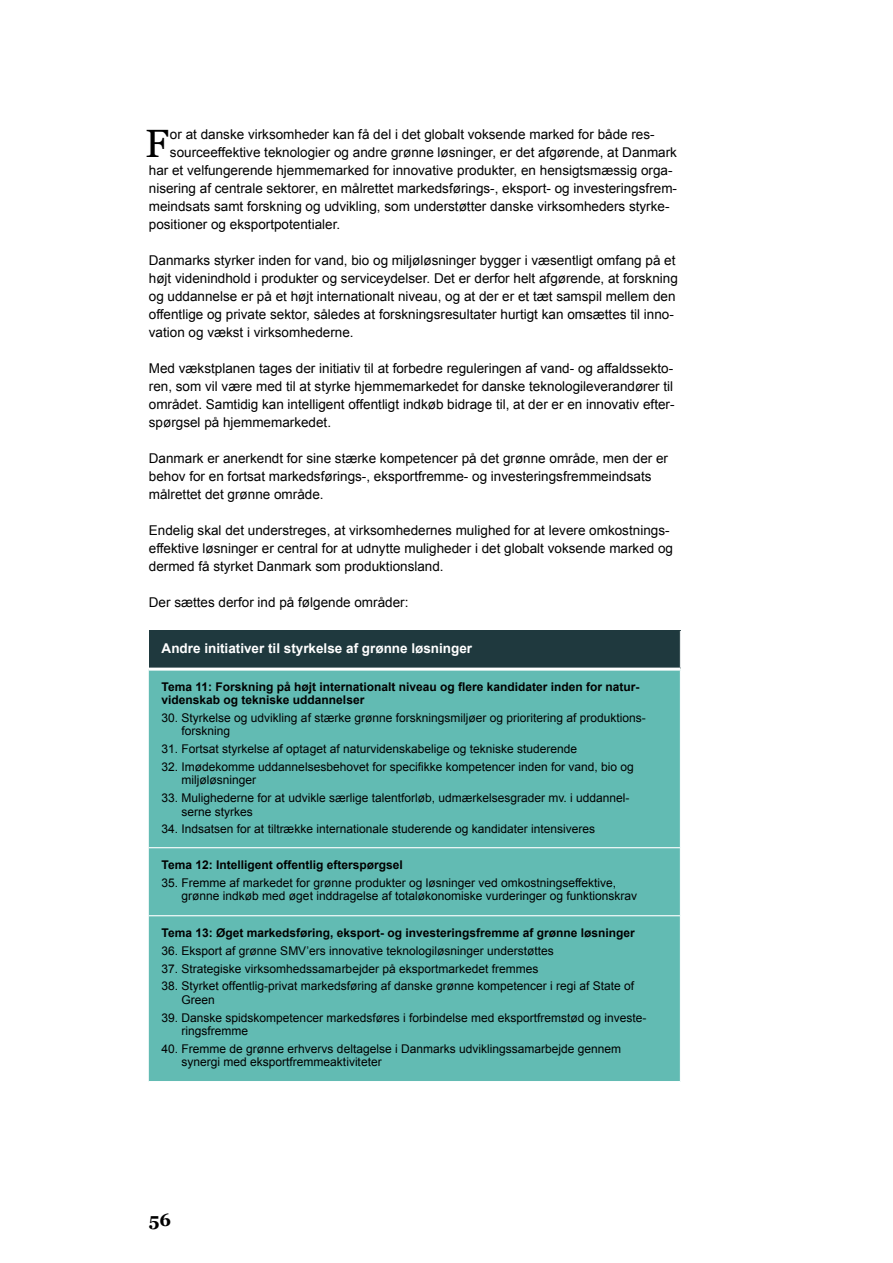
<style>
.page{position:relative;width:893px;height:1263px;background:#fff}
.page>*{position:absolute;margin:0;border:0;box-sizing:border-box;transform-origin:0 0}
.t1{font:39.45px "Georgia";color:#000}
.t2{font:700 18px "Georgia";color:#000}
.t3{font:13.5px/18px "Arial";color:#000}
.t4{font:700 13.5px "Arial";color:#fff}
.t5{font:12px/13.5px "Arial";color:#000}
.t6{font:700 12px/13.5px "Arial";color:#000}
</style>
<div class="page">
<div style="left:149px;top:631px;width:531px;height:38px;background:#1f393e"></div>
<div style="left:149px;top:671px;width:531px;height:410px;background:#62bbb3"></div>
<hr style="left:149px;top:668px;width:532px;height:3px;background:#fff">
<hr style="left:149px;top:847px;width:531px;height:1px;background:#fff">
<hr style="left:149px;top:915px;width:531px;height:1px;background:#fff">
<h1 class="t1" style="left:145px;top:119px;width:23px">F</h1>
<p class="t3" style="left:170px;top:125px;width:486px">or at danske virksomheder kan få del i det globalt voksende marked for både res-</p>
<p class="t3" style="left:170px;top:143px;width:509px">sourceeffektive teknologier og andre grønne løsninger, er det afgørende, at Danmark</p>
<p class="t3" style="left:149px;top:161px;width:525px">har et velfungerende hjemmemarked for innovative produkter, en hensigtsmæssig orga-</p>
<p class="t3" style="left:149px;top:179px;width:530px">nisering af centrale sektorer, en målrettet markedsførings-, eksport- og investeringsfrem-</p>
<p class="t3" style="left:149px;top:197px;width:522px">meindsats samt forskning og udvikling, som understøtter danske virksomheders styrke-</p>
<p class="t3" style="left:149px;top:215px;width:193px">positioner og eksportpotentialer.</p>
<p class="t3" style="left:149px;top:251px;width:531px">Danmarks styrker inden for vand, bio og miljøløsninger bygger i væsentligt omfang på et højt videnindhold i produkter og serviceydelser. Det er derfor helt afgørende, at forskning og uddannelse er på et højt internationalt niveau, og at der er et tæt samspil mellem den offentlige og private sektor, således at forskningsresultater hurtigt kan omsættes til inno&shy;vation og vækst i virksomhederne.</p>
<p class="t3" style="left:149px;top:359px;width:527px;text-align:justify">Med vækstplanen tages der initiativ til at forbedre reguleringen af vand- og affaldssekto&shy;ren, som vil være med til at styrke hjemmemarkedet for danske teknologileverandører til området. Samtidig kan intelligent offentligt indkøb bidrage til, at der er en innovativ efter&shy;spørgsel på hjemmemarkedet.</p>
<p class="t3" style="left:149px;top:449px;width:521px">Danmark er anerkendt for sine stærke kompetencer på det grønne område, men der er behov for en fortsat markedsførings-, eksportfremme- og investeringsfremmeindsats målrettet det grønne område.</p>
<p class="t3" style="left:149px;top:521px;width:526px">Endelig skal det understreges, at virksomhedernes mulighed for at levere omkostnings&shy;effektive løsninger er central for at udnytte muligheder i det globalt voksende marked og dermed få styrket Danmark som produktionsland.</p>
<p class="t3" style="left:149px;top:593px;width:261px">Der sættes derfor ind på følgende områder:</p>
<p class="t4" style="left:162px;top:641px;width:312px">Andre initiativer til styrkelse af grønne løsninger</p>
<p class="t6" style="left:162px;top:680px;width:479px">Tema 11: Forskning på højt internationalt niveau og flere kandidater inden for natur&shy;videnskab og tekniske uddannelser</p>
<p class="t5" style="left:182px;top:711px;width:466px;text-indent:-20px">30. Styrkelse og udvikling af stærke grønne forskningsmiljøer og prioritering af produktions&shy;forskning</p>
<p class="t5" style="left:162px;top:742px;width:417px">31. Fortsat styrkelse af optaget af naturvidenskabelige og tekniske studerende</p>
<p class="t5" style="left:182px;top:760px;width:454px;text-indent:-20px">32. Imødekomme uddannelsesbehovet for specifikke kompetencer inden for vand, bio og miljøløsninger</p>
<p class="t5" style="left:182px;top:791px;width:449px;text-indent:-20px">33. Mulighederne for at udvikle særlige talentforløb, udmærkelsesgrader mv. i uddannel&shy;serne styrkes</p>
<p class="t5" style="left:162px;top:822px;width:435px">34. Indsatsen for at tiltrække internationale studerende og kandidater intensiveres</p>
<p class="t6" style="left:162px;top:858px;width:243px">Tema 12: Intelligent offentlig efterspørgsel</p>
<p class="t5" style="left:182px;top:876px;width:457px;text-indent:-20px">35. Fremme af markedet for grønne produkter og løsninger ved omkostningseffektive, grønne indkøb med øget inddragelse af totaløkonomiske vurderinger og funktionskrav</p>
<p class="t6" style="left:162px;top:926px;width:475px">Tema 13: Øget markedsføring, eksport- og investeringsfremme af grønne løsninger</p>
<p class="t5" style="left:162px;top:944px;width:394px">36. Eksport af grønne SMV’ers innovative teknologiløsninger understøttes</p>
<p class="t5" style="left:162px;top:962px;width:378px">37. Strategiske virksomhedssamarbejder på eksportmarkedet fremmes</p>
<p class="t5" style="left:182px;top:980px;width:454px;text-indent:-20px">38. Styrket offentlig-privat markedsføring af danske grønne kompetencer i regi af State of<br>Green</p>
<p class="t5" style="left:182px;top:1011px;width:466px;text-indent:-20px">39. Danske spidskompetencer markedsføres i forbindelse med eksportfremstød og investe&shy;ringsfremme</p>
<p class="t5" style="left:182px;top:1042px;width:441px;text-indent:-20px">40. Fremme de grønne erhvervs deltagelse i Danmarks udviklingssamarbejde gennem synergi med eksportfremmeaktiviteter</p>
<h2 class="t2" style="left:149px;top:1208px;width:24px">56</h2>
</div>
